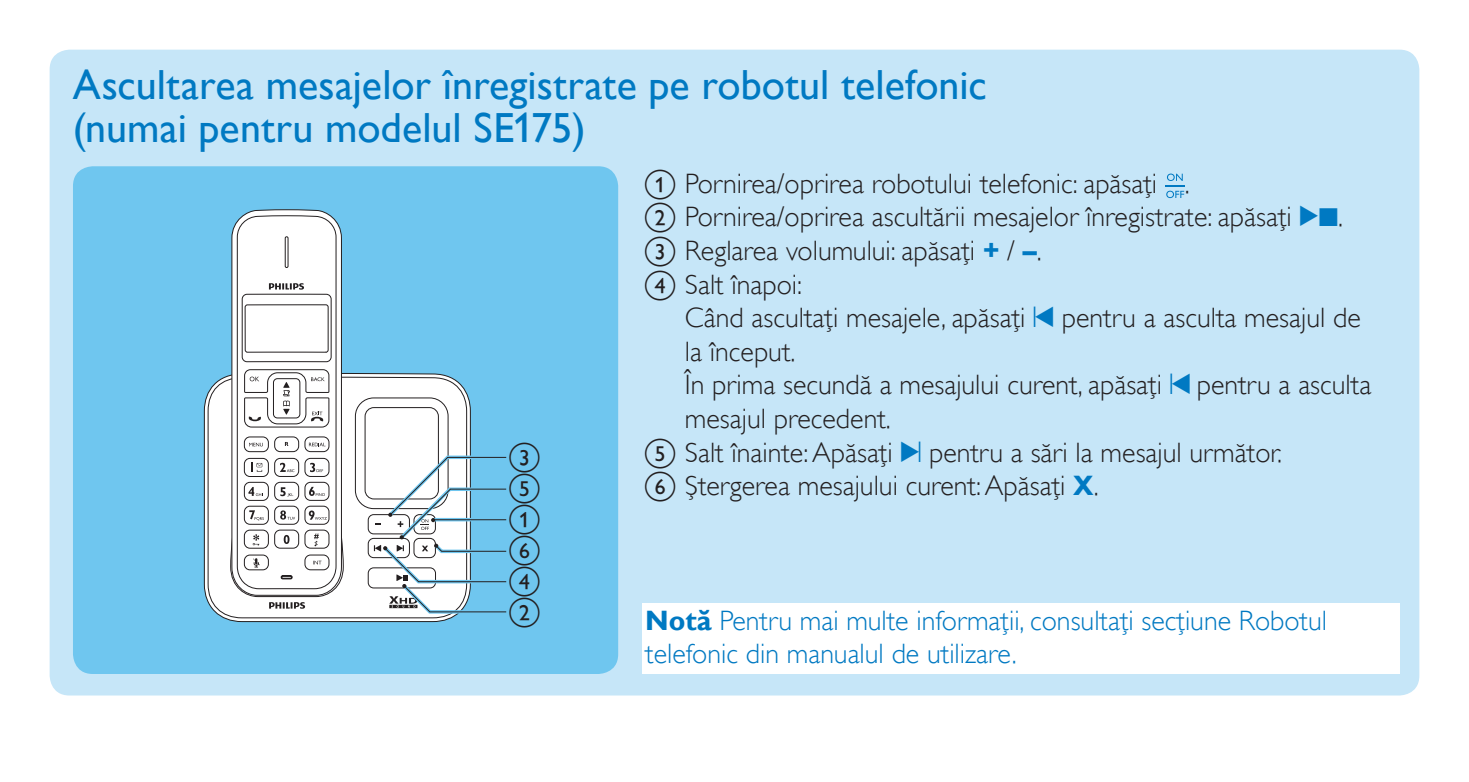
<style>
.page{position:relative;width:1469px;height:782px;background:#fff}
.page>*{position:absolute;margin:0;border:0;box-sizing:border-box;transform-origin:0 0}
.Heading1{font:42px/43.8px "Gill Sans Alt One WGL";color:#0079c2}
.Numbering{font:28px "Gill Sans Alt One WGL Light";color:#231f20}
.Body{font:28px/33.6px "Gill Sans Alt One WGL Light";color:#231f20}
.Body-2{font:28px/33.6px "Gill Sans Alt One WGL Light";color:#0079c2}
.s1{font-family:"Audio Four 4";color:#0079c2}
.s2{font-family:"Gill Sans Alt One WGL";font-weight:700;color:#0079c2}
.s3{font-family:"Gill Sans Alt One WGL";font-weight:700}
</style>
<div class="page">
<div style="left:50px;top:50px;width:1369px;height:645px;background:#c6e6f8;border-radius:20px"></div>
<div style="left:641px;top:603px;width:758px;height:70px;background:#fff"></div>
<div style="left:73px;top:166px;width:545px;height:507px;background:#6fc6ef;border-radius:20px"></div>
<svg style="left:204px;top:373px;width:267px;height:248px;background:#eaedef"></svg>
<svg style="left:269px;top:602px;width:36px;height:6px"></svg>
<svg style="left:231px;top:209px;width:111px;height:387px;background:#e1e2e2"></svg>
<svg style="left:1167px;top:173px;width:15px;height:8px"></svg>
<svg style="left:1166px;top:191px;width:18px;height:7px"></svg>
<hr style="left:1164px;top:185px;width:20px;height:2px;background:#0079c2">
<svg style="left:374px;top:442px;width:133px;height:181px"></svg>
<p class="Heading1" style="left:73px;top:62px;width:915px">Ascultarea mesajelor înregistrate pe robotul telefonic (numai pentru modelul SE175)</p>
<p class="Numbering" style="left:685px;top:165px;width:506px">Pornirea/oprirea robotului telefonic: apăsaţi .</p>
<p class="Numbering" style="left:685px;top:198px;width:659px">Pornirea/oprirea ascultării mesajelor înregistrate: apăsaţi <span class="s1">29</span>.</p>
<p class="Numbering" style="left:685px;top:232px;width:358px">Reglarea volumului: apăsaţi <span class="s2">+</span> / <span class="s2">–</span>.</p>
<p class="Numbering" style="left:685px;top:266px;width:119px">Salt înapoi:</p>
<p class="Body" style="left:685px;top:301px;width:677px">Când ascultaţi mesajele, apăsaţi <span class="s1">¡</span> pentru a asculta mesajul de la început.</p>
<p class="Body" style="left:685px;top:368px;width:688px">În prima secundă a mesajului curent, apăsaţi <span class="s1">¡</span> pentru a asculta mesajul precedent.</p>
<p class="Numbering" style="left:685px;top:434px;width:599px">Salt înainte: Apăsaţi <span class="s1">™</span> pentru a sări la mesajul următor.</p>
<p class="Numbering" style="left:685px;top:467px;width:415px">Ştergerea mesajului curent: Apăsaţi <span class="s2">X</span>.</p>
<p class="Body-2" style="left:645px;top:603px;width:683px"><span class="s3">Notă</span> Pentru mai multe informaţii, consultaţi secţiune Robotul telefonic din manualul de utilizare.</p>
</div>
